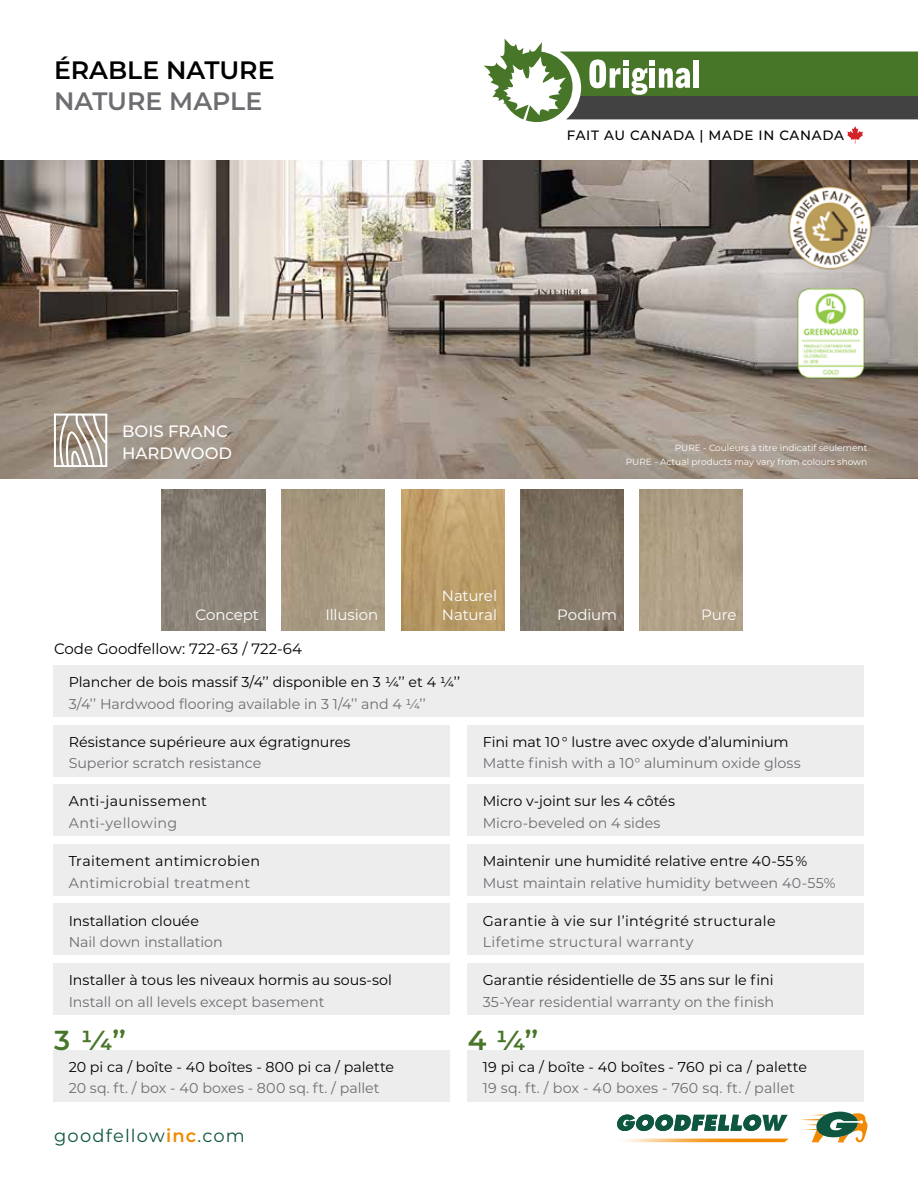
<style>
.page{position:relative;width:918px;height:1188px;background:#fff}
.page>*{position:absolute;margin:0;border:0;box-sizing:border-box;transform-origin:0 0}
.t1{font:600 27.45px "Montserrat";color:#487629}
.t2{font:600 25.2px "Montserrat";color:#000}
.t3{font:600 25.2px "Montserrat";color:#6d6e71}
.t4{font:17.85px "Montserrat";letter-spacing:.065em;color:#0f5640}
.t5{font:500 16.5px/21.9px "Montserrat";color:#fff}
.t6{font:15px/19.5px "Montserrat";letter-spacing:-.01em;color:#fff}
.t7{font:15px "Montserrat";color:#000}
.t8{font:14.25px "Montserrat";color:#000}
.t9{font:14.25px "Montserrat";color:#6d6e71}
.t10{font:14.25px "Montserrat";letter-spacing:.025em;color:#000}
.t11{font:14.25px "Montserrat";letter-spacing:.025em;color:#6d6e71}
.t12{font:14.25px "Montserrat";letter-spacing:.02em;color:#000}
.t13{font:14.25px "Montserrat";letter-spacing:.02em;color:#6d6e71}
.t14{font:500 13.5px "Montserrat";letter-spacing:.05em;color:#000}
.t15{font:9px/13.5px "Montserrat";color:#fff;text-align:right}
.s1{font-weight:600;color:#f18a00}
</style>
<div class="page">
<svg style="left:801px;top:1112px;width:66px;height:30px"></svg>
<svg style="left:617px;top:1115px;width:171px;height:16px"></svg>
<svg style="left:623px;top:1139px;width:165px;height:3px"></svg>
<img style="left:0;top:160px;width:918px;height:318px">
<svg style="left:484px;top:38px;width:434px;height:106px"></svg>
<img style="left:162px;top:490px;width:103px;height:140px">
<img style="left:281px;top:490px;width:103px;height:140px">
<img style="left:401px;top:490px;width:104px;height:140px">
<img style="left:520px;top:490px;width:103px;height:140px">
<img style="left:639px;top:490px;width:103px;height:140px">
<div style="left:54px;top:963px;width:396px;height:52px;background:#ededee"></div>
<div style="left:54px;top:1050px;width:396px;height:52px;background:#ededee"></div>
<div style="left:54px;top:904px;width:396px;height:51px;background:#ededee"></div>
<div style="left:54px;top:844px;width:396px;height:52px;background:#ededee"></div>
<div style="left:468px;top:725px;width:396px;height:52px;background:#ededee"></div>
<div style="left:468px;top:844px;width:396px;height:52px;background:#ededee"></div>
<div style="left:468px;top:963px;width:396px;height:52px;background:#ededee"></div>
<div style="left:468px;top:1050px;width:396px;height:52px;background:#ededee"></div>
<div style="left:468px;top:784px;width:396px;height:52px;background:#ededee"></div>
<div style="left:468px;top:904px;width:396px;height:51px;background:#ededee"></div>
<div style="left:54px;top:784px;width:396px;height:52px;background:#ededee"></div>
<div style="left:54px;top:725px;width:396px;height:52px;background:#ededee"></div>
<div style="left:54px;top:665px;width:810px;height:52px;background:#ededee"></div>
<svg style="left:54px;top:414px;width:53px;height:53px"></svg>
<img style="left:782px;top:284px;width:99px;height:99px">
<img style="left:782px;top:181px;width:93px;height:98px">
<h2 class="t2" style="left:54px;top:52px;width:222px">ÉRABLE NATURE</h2>
<h2 class="t3" style="left:54px;top:83px;width:210px">NATURE MAPLE</h2>
<p class="t14" style="left:567px;top:126px;width:278px">FAIT AU CANADA | MADE IN CANADA</p>
<p class="t5" style="left:122px;top:420px;width:112px">BOIS FRANC<br>HARDWOOD</p>
<p class="t6" style="left:195px;top:605px;width:65px">Concept</p>
<p class="t6" style="left:325px;top:605px;width:54px">Illusion</p>
<p class="t7" style="left:54px;top:638px;width:249px">Code Goodfellow: 722-63 / 722-64</p>
<p class="t6" style="left:442px;top:585px;width:57px">Naturel<br>Natural</p>
<p class="t8" style="left:69px;top:672px;width:393px">Plancher de bois massif 3/4’’ disponible en 3 1/4’’ et 4 1/4’’</p>
<p class="t9" style="left:69px;top:694px;width:359px">3/4’’ Hardwood flooring available in 3 1/4’’ and 4 1/4’’</p>
<p class="t15" style="left:626px;top:441px;width:243px">PURE - Couleurs à titre indicatif seulement<br>PURE - Actual products may vary from colours shown</p>
<p class="t6" style="left:557px;top:605px;width:61px">Podium</p>
<p class="t6" style="left:701px;top:605px;width:37px">Pure</p>
<p class="t8" style="left:69px;top:732px;width:283px">Résistance supérieure aux égratignures</p>
<p class="t9" style="left:69px;top:754px;width:194px">Superior scratch resistance</p>
<p class="t8" style="left:483px;top:732px;width:307px">Fini mat 10° lustre avec oxyde d’aluminium</p>
<p class="t9" style="left:483px;top:754px;width:320px">Matte finish with a 10° aluminum oxide gloss</p>
<p class="t10" style="left:69px;top:791px;width:140px">Anti-jaunissement</p>
<p class="t11" style="left:69px;top:813px;width:110px">Anti-yellowing</p>
<p class="t8" style="left:483px;top:791px;width:194px">Micro v-joint sur les 4 côtés</p>
<p class="t9" style="left:483px;top:813px;width:179px">Micro-beveled on 4 sides</p>
<p class="t10" style="left:69px;top:851px;width:193px">Traitement antimicrobien</p>
<p class="t13" style="left:69px;top:873px;width:183px">Antimicrobial treatment</p>
<p class="t8" style="left:483px;top:851px;width:326px">Maintenir une humidité relative entre 40-55%</p>
<p class="t9" style="left:483px;top:873px;width:354px">Must maintain relative humidity between 40-55%</p>
<p class="t8" style="left:69px;top:911px;width:132px">Installation clouée</p>
<p class="t9" style="left:69px;top:932px;width:156px">Nail down installation</p>
<p class="t12" style="left:483px;top:911px;width:294px">Garantie à vie sur l’intégrité structurale</p>
<p class="t11" style="left:483px;top:932px;width:212px">Lifetime structural warranty</p>
<p class="t8" style="left:69px;top:970px;width:325px">Installer à tous les niveaux hormis au sous-sol</p>
<p class="t9" style="left:69px;top:992px;width:257px">Install on all levels except basement</p>
<p class="t8" style="left:483px;top:970px;width:292px">Garantie résidentielle de 35 ans sur le fini</p>
<p class="t9" style="left:483px;top:992px;width:293px">35-Year residential warranty on the finish</p>
<h1 class="t1" style="left:54px;top:1021px;width:73px">3 1/4’’</h1>
<h1 class="t1" style="left:468px;top:1021px;width:72px">4 1/4’’</h1>
<p class="t8" style="left:69px;top:1057px;width:327px">20 pi ca / boîte - 40 boîtes - 800 pi ca / palette</p>
<p class="t9" style="left:69px;top:1079px;width:312px">20 sq. ft. / box - 40 boxes - 800 sq. ft. / pallet</p>
<p class="t4" style="left:54px;top:1123px;width:192px">goodfellow<span class="s1">inc</span>.com</p>
<p class="t8" style="left:483px;top:1057px;width:326px">19 pi ca / boîte - 40 boîtes - 760 pi ca / palette</p>
<p class="t9" style="left:483px;top:1079px;width:314px">19 sq. ft. / box - 40 boxes - 760 sq. ft. / pallet</p>
</div>
